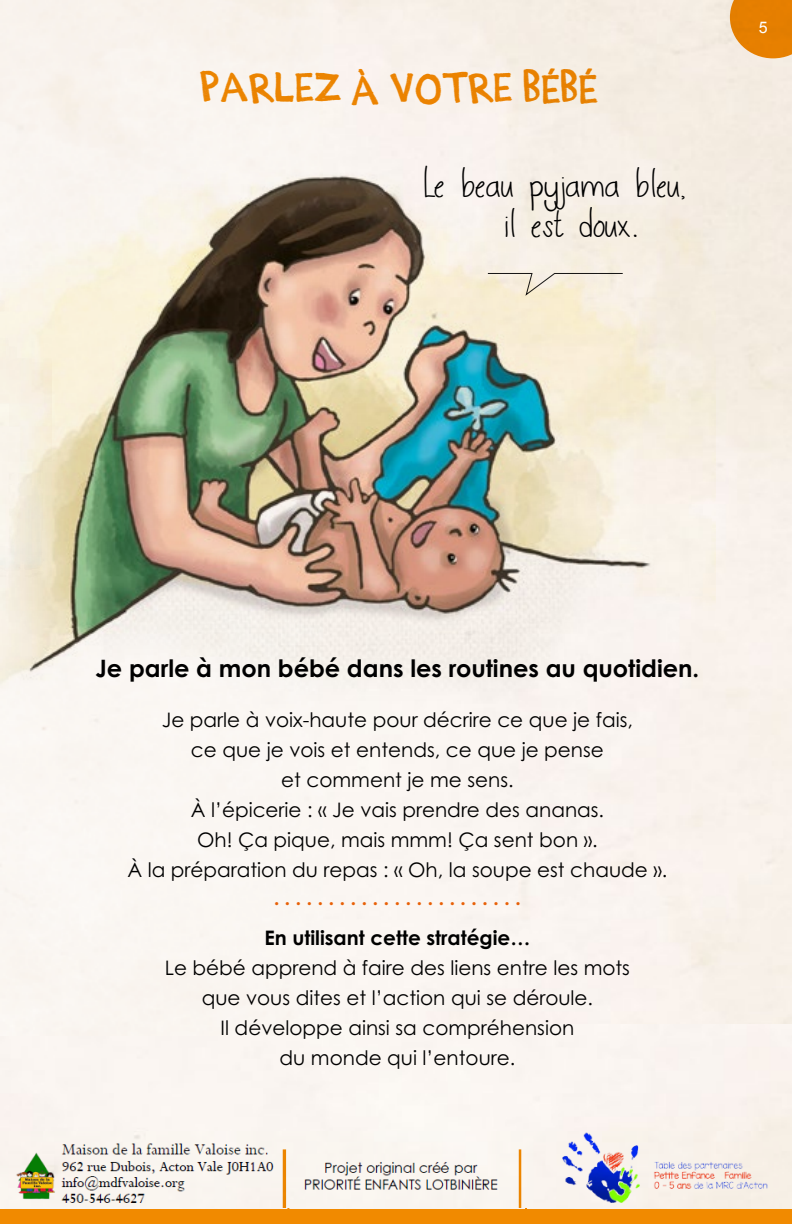
<style>
.page{position:relative;width:792px;height:1224px;background:#fff}
.page>*{position:absolute;margin:0;border:0;box-sizing:border-box;transform-origin:0 0}
.t1{font:40px "Estoy Bueno";color:#f18a00}
.t2{font:36px/40px "DJB Thisis Me";color:#000;scale:1.11 1}
.t3{font:700 24px "Century Gothic Pro";color:#000}
.t4{font:20px/30px "Century Gothic Pro";color:#000;text-align:center}
.t5{font:700 20px "Century Gothic Pro";color:#000}
.t6{font:700 20px "Aaux Next";color:#ec6408}
.t7{font:16px "Arial";color:#fff}
</style>
<div class="page">
<img style="left:0;top:0;width:792px;height:1025px">
<svg style="left:730px;top:0;width:62px;height:58px;background:#e68a19"></svg>
<hr style="left:287px;top:1147px;width:2px;height:68px;background:#f18a00">
<hr style="left:525px;top:1147px;width:2px;height:68px;background:#f18a00">
<div style="left:0;top:1209px;width:792px;height:15px;background:#f18a00"></div>
<img style="left:1px;top:1131px;width:778px;height:77px">
<h1 class="t1" style="left:200px;top:65px;width:400px">PARLEZ À VOTRE BÉBÉ</h1>
<h2 class="t2" style="left:504px;top:166px;width:165px;text-indent:-79px">Le beau pyjama bleu, il est doux.</h2>
<p class="t7" style="left:759px;top:17px;width:10px">5</p>
<p class="t3" style="left:95px;top:653px;width:605px">Je parle à mon bébé dans les routines au quotidien.</p>
<p class="t4" style="left:127px;top:704px;width:542px">Je parle à voix-haute pour décrire ce que je fais,<br>ce que je vois et entends, ce que je pense<br>et comment je me sens.<br>À l’épicerie : « Je vais prendre des ananas.<br>Oh! Ça pique, mais mmm! Ça sent bon ».<br>À la préparation du repas : « Oh, la soupe est chaude ».</p>
<p class="t6" style="left:274px;top:884px;width:249px">.......................</p>
<p class="t5" style="left:264px;top:925px;width:267px">En utilisant cette stratégie…</p>
<p class="t4" style="left:165px;top:952px;width:467px">Le bébé apprend à faire des liens entre les mots que vous dites et l’action qui se déroule.<br>Il développe ainsi sa compréhension<br>du monde qui l’entoure.</p>
</div>
